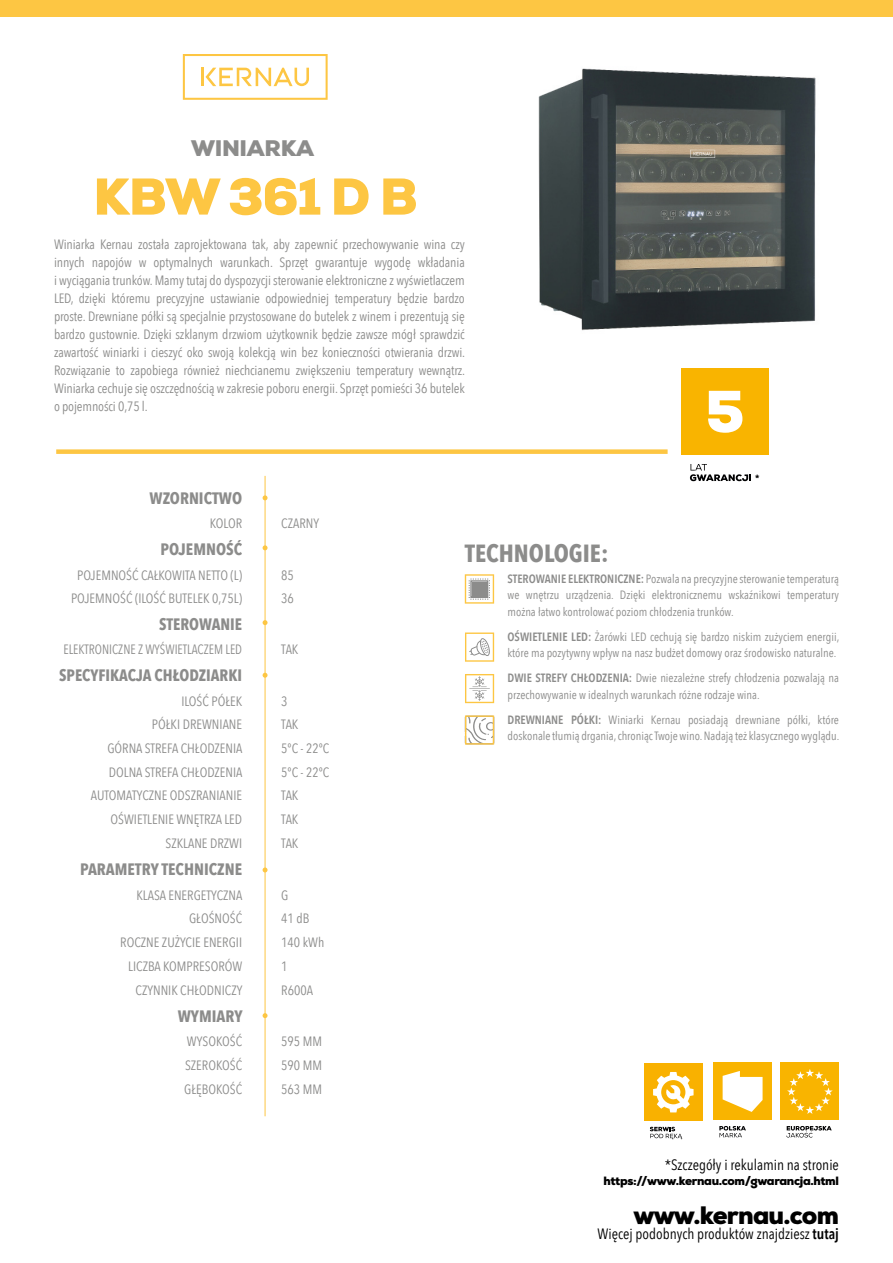
<style>
.page{position:relative;width:893px;height:1263px;background:#fff}
.page>*{position:absolute;margin:0;border:0;box-sizing:border-box;transform-origin:0 0}
.t1{font:900 51.6px "Nexa";letter-spacing:-.03em;color:#fdc643}
.t2{font:900 25.2px "Nexa";letter-spacing:-.03em;color:#000}
.t3{font:700 24.75px "Avenir Next Condensed";color:#8c8c8b}
.t4{font:900 22.5px "Nexa";letter-spacing:-.015em;color:#8c8c8b}
.t5{font:700 16.5px "Avenir Next Condensed";color:#8c8c8b}
.t6{font:15px "Avenir Next Condensed";color:#000}
.t7{font:13.5px/18px "Avenir Next Condensed";color:#8c8c8b;text-align:justify}
.t8{font:13.5px "Avenir Next Condensed";color:#8c8c8b;scale:.94 1}
.t9{font:12px/16.5px "Avenir Next Condensed";color:#8c8c8b}
.t10{font:900 12px "Nexa";letter-spacing:-.03em;color:#000}
.t11{font:900 9px "Avenir LT Std";color:#000}
.s1{font-weight:600}
</style>
<div class="page">
<div style="left:0;top:0;width:893px;height:16px;background:#fdc643"></div>
<hr style="left:265px;top:476px;width:1px;height:640px;background:#fdc643">
<svg style="left:263px;top:867px;width:5px;height:5px"></svg>
<svg style="left:263px;top:545px;width:5px;height:5px"></svg>
<svg style="left:263px;top:620px;width:5px;height:5px"></svg>
<svg style="left:263px;top:495px;width:5px;height:5px"></svg>
<svg style="left:263px;top:673px;width:5px;height:5px"></svg>
<img style="left:538px;top:68px;width:278px;height:263px">
<div style="left:56px;top:449px;width:612px;height:5px;background:#fdc643"></div>
<div style="left:681px;top:368px;width:88px;height:88px;background:#f9b400"></div>
<svg style="left:690px;top:464px;width:61px;height:17px"></svg>
<svg style="left:708px;top:391px;width:34px;height:42px"></svg>
<div style="left:781px;top:1062px;width:58px;height:58px;background:#f9b400"></div>
<svg style="left:787px;top:1069px;width:46px;height:45px"></svg>
<svg style="left:786px;top:1126px;width:46px;height:11px"></svg>
<div style="left:713px;top:1062px;width:59px;height:58px;background:#f9b400"></div>
<svg style="left:719px;top:1126px;width:27px;height:11px"></svg>
<svg style="left:723px;top:1071px;width:40px;height:41px"></svg>
<div style="left:644px;top:1063px;width:58px;height:58px;background:#f9b100"></div>
<svg style="left:650px;top:1127px;width:32px;height:12px"></svg>
<svg style="left:653px;top:1072px;width:40px;height:40px"></svg>
<svg style="left:183px;top:54px;width:145px;height:46px"></svg>
<hr style="left:201px;top:68px;width:3px;height:18px;background:#fdc643">
<svg style="left:465px;top:574px;width:29px;height:30px"></svg>
<div style="left:472px;top:582px;width:14px;height:14px;background:#8c8c8b"></div>
<svg style="left:465px;top:632px;width:29px;height:30px"></svg>
<svg style="left:465px;top:715px;width:29px;height:30px"></svg>
<svg style="left:465px;top:674px;width:29px;height:29px"></svg>
<svg style="left:263px;top:1013px;width:5px;height:5px"></svg>
<h3 class="t4" style="left:191px;top:133px;width:124px">WINIARKA</h3>
<h1 class="t1" style="left:93px;top:163px;width:326px">KBW 361 D B</h1>
<p class="t7" style="left:54px;top:235px;width:413px">Winiarka Kernau została zaprojektowana tak, aby zapewnić przechowywanie wina czy innych napojów w optymalnych warunkach. Sprzęt gwarantuje wygodę wkładania i wyciągania trunków. Mamy tutaj do dyspozycji sterowanie elektroniczne z wyświetlaczem LED, dzięki któremu precyzyjne ustawianie odpowiedniej temperatury będzie bardzo proste. Drewniane półki są specjalnie przystosowane do butelek z winem i prezentują się bardzo gustownie. Dzięki szklanym drzwiom użytkownik będzie zawsze mógł sprawdzić zawartość winiarki i cieszyć oko swoją kolekcją win bez konieczności otwierania drzwi.<br>Rozwiązanie to zapobiega również niechcianemu zwiększeniu temperatury wewnątrz.<br>Winiarka cechuje się oszczędnością w zakresie poboru energii. Sprzęt pomieści 36 butelek o pojemności 0,75 l.</p>
<p class="t11" style="left:755px;top:472px;width:6px">*</p>
<p class="t5" style="left:150px;top:488px;width:94px">WZORNICTWO</p>
<p class="t7" style="left:210px;top:513px;width:34px">KOLOR</p>
<p class="t7" style="left:281px;top:513px;width:39px">CZARNY</p>
<p class="t5" style="left:160px;top:539px;width:83px">POJEMNOŚĆ</p>
<p class="t7" style="left:77px;top:565px;width:166px">POJEMNOŚĆ CAŁKOWITA NETTO (L)</p>
<p class="t7" style="left:281px;top:565px;width:14px">85</p>
<p class="t7" style="left:71px;top:589px;width:173px">POJEMNOŚĆ (ILOŚĆ BUTELEK 0,75L)</p>
<p class="t7" style="left:281px;top:589px;width:14px">36</p>
<p class="t5" style="left:159px;top:614px;width:84px">STEROWANIE</p>
<p class="t8" style="left:63px;top:637px;width:192px">ELEKTRONICZNE Z WYŚWIETLACZEM LED</p>
<p class="t7" style="left:281px;top:639px;width:19px">TAK</p>
<p class="t5" style="left:59px;top:665px;width:185px">SPECYFIKACJA CHŁODZIARKI</p>
<p class="t7" style="left:181px;top:691px;width:62px">ILOŚĆ PÓŁEK</p>
<p class="t7" style="left:281px;top:691px;width:8px">3</p>
<p class="t7" style="left:152px;top:715px;width:92px">PÓŁKI DREWNIANE</p>
<p class="t7" style="left:281px;top:715px;width:19px">TAK</p>
<p class="t7" style="left:107px;top:739px;width:136px">GÓRNA STREFA CHŁODZENIA</p>
<p class="t7" style="left:281px;top:739px;width:50px">5ºC - 22ºC</p>
<p class="t7" style="left:109px;top:762px;width:135px">DOLNA STREFA CHŁODZENIA</p>
<p class="t7" style="left:281px;top:762px;width:50px">5ºC - 22ºC</p>
<p class="t7" style="left:91px;top:786px;width:153px">AUTOMATYCZNE ODSZRANIANIE</p>
<p class="t7" style="left:281px;top:786px;width:19px">TAK</p>
<p class="t7" style="left:110px;top:810px;width:133px">OŚWIETLENIE WNĘTRZA LED</p>
<p class="t7" style="left:281px;top:810px;width:19px">TAK</p>
<p class="t7" style="left:166px;top:833px;width:78px">SZKLANE DRZWI</p>
<p class="t7" style="left:281px;top:833px;width:19px">TAK</p>
<p class="t5" style="left:80px;top:859px;width:164px">PARAMETRY TECHNICZNE</p>
<p class="t7" style="left:136px;top:885px;width:107px">KLASA ENERGETYCZNA</p>
<p class="t7" style="left:281px;top:885px;width:9px">G</p>
<p class="t7" style="left:189px;top:909px;width:55px">GŁOŚNOŚĆ</p>
<p class="t7" style="left:281px;top:909px;width:30px">41 dB</p>
<p class="t7" style="left:120px;top:933px;width:123px">ROCZNE ZUŻYCIE ENERGII</p>
<p class="t7" style="left:281px;top:933px;width:45px">140 kWh</p>
<p class="t7" style="left:128px;top:956px;width:116px">LICZBA KOMPRESORÓW</p>
<p class="t7" style="left:281px;top:956px;width:8px">1</p>
<p class="t7" style="left:136px;top:980px;width:108px">CZYNNIK CHŁODNICZY</p>
<p class="t7" style="left:281px;top:980px;width:33px">R600A</p>
<p class="t5" style="left:178px;top:1006px;width:66px">WYMIARY</p>
<p class="t7" style="left:187px;top:1032px;width:57px">WYSOKOŚĆ</p>
<p class="t7" style="left:281px;top:1032px;width:42px">595 MM</p>
<p class="t7" style="left:185px;top:1056px;width:59px">SZEROKOŚĆ</p>
<p class="t7" style="left:281px;top:1056px;width:42px">590 MM</p>
<p class="t7" style="left:184px;top:1079px;width:60px">GŁĘBOKOŚĆ</p>
<p class="t7" style="left:281px;top:1079px;width:42px">563 MM</p>
<h3 class="t3" style="left:465px;top:538px;width:145px">TECHNOLOGIE:</h3>
<p class="t9" style="left:507px;top:570px;width:333px;text-align:justify"><span class="s1">STEROWANIE ELEKTRONICZNE:</span> Pozwala na precyzyjne sterowanie temperaturą we wnętrzu urządzenia. Dzięki elektronicznemu wskaźnikowi temperatury można łatwo kontrolować poziom chłodzenia trunków.</p>
<p class="t9" style="left:507px;top:628px;width:333px"><span class="s1">OŚWIETLENIE LED:</span> Żarówki LED cechują się bardzo niskim zużyciem energii, które ma pozytywny wpływ na nasz budżet domowy oraz środowisko naturalne.</p>
<p class="t9" style="left:507px;top:669px;width:333px"><span class="s1">DWIE STREFY CHŁODZENIA:</span> Dwie niezależne strefy chłodzenia pozwalają na przechowywanie w idealnych warunkach różne rodzaje wina.</p>
<p class="t9" style="left:507px;top:711px;width:333px"><span class="s1">DREWNIANE PÓŁKI:</span> Winiarki Kernau posiadają drewniane półki, które doskonale tłumią drgania, chroniąc Twoje wino. Nadają też klasycznego wyglądu.</p>
<p class="t6" style="left:665px;top:1151px;width:176px">*Szczegóły i rekulamin na stronie</p>
<p class="t10" style="left:603px;top:1173px;width:237px">https://www.kernau.com/gwarancja.html</p>
<h2 class="t2" style="left:633px;top:1199px;width:207px">www.kernau.com</h2>
<p class="t6" style="left:598px;top:1221px;width:243px">Więcej podobnych produktów znajdziesz <span class="s1">tutaj</span></p>
</div>
